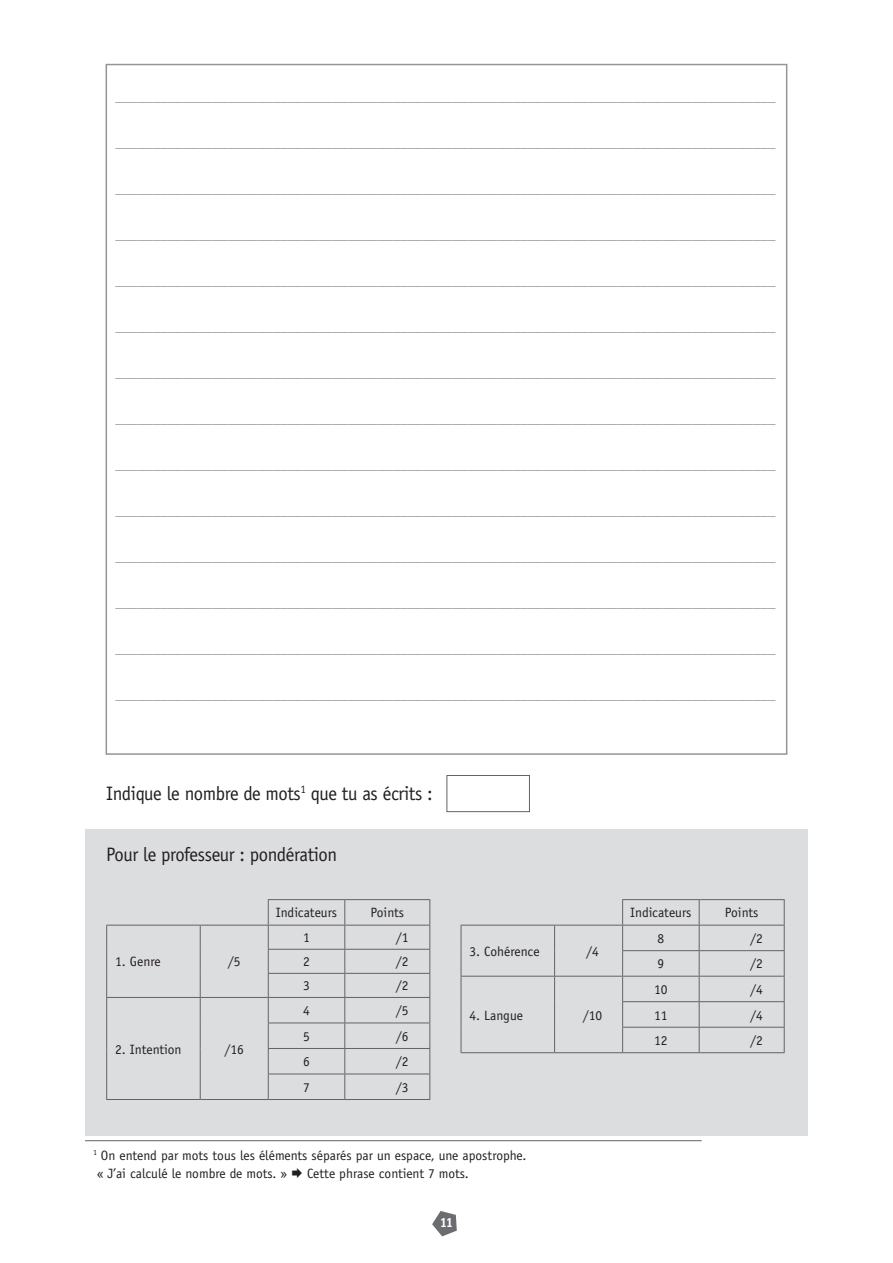
<style>
.page{position:relative;width:893px;height:1263px;background:#fff}
.page>*{position:absolute;margin:0;border:0;box-sizing:border-box;transform-origin:0 0}
.t1{font:19.5px "Officina Sans";letter-spacing:-.02em;color:#231f20;scale:.96 1}
.t2{font:15px "Officina Sans";color:#939598}
.t3{font:13.5px/18px "Officina Sans";color:#231f20}
.t4{font:700 13.5px "Officina Serif";color:#fff}
</style>
<div class="page">
<svg style="left:432px;top:1211px;width:25px;height:25px"></svg>
<div style="left:85px;top:829px;width:723px;height:306px;background:#dcdddf"></div>
<hr style="left:268px;top:899px;width:77px;height:1px;background:#636366">
<hr style="left:345px;top:899px;width:85px;height:1px;background:#636366">
<hr style="left:268px;top:925px;width:77px;height:1px;background:#636366">
<hr style="left:345px;top:925px;width:85px;height:1px;background:#636366">
<hr style="left:268px;top:949px;width:77px;height:1px;background:#636366">
<hr style="left:345px;top:949px;width:85px;height:1px;background:#636366">
<hr style="left:268px;top:973px;width:77px;height:1px;background:#636366">
<hr style="left:345px;top:973px;width:85px;height:1px;background:#636366">
<hr style="left:268px;top:997px;width:77px;height:1px;background:#636366">
<hr style="left:345px;top:997px;width:85px;height:1px;background:#636366">
<hr style="left:268px;top:1022px;width:77px;height:1px;background:#636366">
<hr style="left:345px;top:1022px;width:85px;height:1px;background:#636366">
<hr style="left:268px;top:1048px;width:77px;height:1px;background:#636366">
<hr style="left:345px;top:1048px;width:85px;height:1px;background:#636366">
<hr style="left:268px;top:1073px;width:77px;height:1px;background:#636366">
<hr style="left:345px;top:1073px;width:85px;height:1px;background:#636366">
<svg style="left:344px;top:900px;width:1px;height:199px"></svg>
<svg style="left:429px;top:900px;width:1px;height:199px"></svg>
<hr style="left:268px;top:1099px;width:77px;height:1px;background:#636366">
<hr style="left:345px;top:1099px;width:85px;height:1px;background:#636366">
<hr style="left:106px;top:925px;width:94px;height:1px;background:#636366">
<hr style="left:200px;top:925px;width:68px;height:1px;background:#636366">
<hr style="left:106px;top:997px;width:94px;height:1px;background:#636366">
<hr style="left:200px;top:997px;width:68px;height:1px;background:#636366">
<svg style="left:106px;top:925px;width:1px;height:174px"></svg>
<svg style="left:200px;top:925px;width:1px;height:174px"></svg>
<svg style="left:268px;top:900px;width:1px;height:199px"></svg>
<hr style="left:106px;top:1099px;width:94px;height:1px;background:#636366">
<hr style="left:200px;top:1099px;width:68px;height:1px;background:#636366">
<hr style="left:461px;top:925px;width:94px;height:1px;background:#636366">
<hr style="left:555px;top:925px;width:68px;height:1px;background:#636366">
<hr style="left:622px;top:950px;width:77px;height:1px;background:#636366">
<hr style="left:699px;top:950px;width:86px;height:1px;background:#636366">
<hr style="left:461px;top:976px;width:94px;height:1px;background:#636366">
<hr style="left:555px;top:976px;width:68px;height:1px;background:#636366">
<svg style="left:461px;top:925px;width:1px;height:127px"></svg>
<svg style="left:554px;top:925px;width:1px;height:127px"></svg>
<hr style="left:461px;top:1052px;width:94px;height:1px;background:#636366">
<hr style="left:555px;top:1052px;width:68px;height:1px;background:#636366">
<hr style="left:623px;top:976px;width:76px;height:1px;background:#636366">
<hr style="left:699px;top:976px;width:86px;height:1px;background:#636366">
<hr style="left:622px;top:1001px;width:77px;height:1px;background:#636366">
<hr style="left:699px;top:1001px;width:86px;height:1px;background:#636366">
<hr style="left:622px;top:1027px;width:77px;height:1px;background:#636366">
<hr style="left:699px;top:1027px;width:86px;height:1px;background:#636366">
<hr style="left:623px;top:1052px;width:76px;height:1px;background:#636366">
<hr style="left:699px;top:1052px;width:86px;height:1px;background:#636366">
<hr style="left:622px;top:899px;width:77px;height:1px;background:#636366">
<svg style="left:622px;top:900px;width:1px;height:152px"></svg>
<hr style="left:699px;top:899px;width:86px;height:1px;background:#636366">
<svg style="left:699px;top:900px;width:1px;height:152px"></svg>
<svg style="left:784px;top:900px;width:1px;height:152px"></svg>
<hr style="left:623px;top:925px;width:76px;height:1px;background:#636366">
<hr style="left:699px;top:925px;width:86px;height:1px;background:#636366">
<div style="left:446px;top:775px;width:84px;height:37px;background:#fff;border:1px solid #636366"></div>
<hr style="left:85px;top:1140px;width:617px;height:1px;background:#636366">
<p class="t2" style="left:116px;top:87px;width:661px">________________________________________________________________________________________</p>
<p class="t2" style="left:116px;top:133px;width:661px">________________________________________________________________________________________</p>
<p class="t2" style="left:116px;top:179px;width:661px">________________________________________________________________________________________</p>
<p class="t2" style="left:116px;top:225px;width:661px">________________________________________________________________________________________</p>
<p class="t2" style="left:116px;top:271px;width:661px">________________________________________________________________________________________</p>
<p class="t2" style="left:116px;top:317px;width:661px">________________________________________________________________________________________</p>
<p class="t2" style="left:116px;top:363px;width:661px">________________________________________________________________________________________</p>
<p class="t2" style="left:116px;top:409px;width:661px">________________________________________________________________________________________</p>
<p class="t2" style="left:116px;top:455px;width:661px">________________________________________________________________________________________</p>
<p class="t2" style="left:116px;top:501px;width:661px">________________________________________________________________________________________</p>
<p class="t2" style="left:116px;top:547px;width:661px">________________________________________________________________________________________</p>
<p class="t2" style="left:116px;top:593px;width:661px">________________________________________________________________________________________</p>
<p class="t2" style="left:116px;top:639px;width:661px">________________________________________________________________________________________</p>
<p class="t2" style="left:116px;top:685px;width:661px">________________________________________________________________________________________</p>
<h1 class="t1" style="left:106px;top:782px;width:342px">Indique le nombre de mots<sup>1</sup> que tu as écrits :</h1>
<h1 class="t1" style="left:106px;top:843px;width:242px">Pour le professeur : pondération</h1>
<p class="t3" style="left:115px;top:953px;width:47px">1. Genre</p>
<p class="t3" style="left:228px;top:953px;width:14px">/5</p>
<p class="t3" style="left:115px;top:1040px;width:68px">2. Intention</p>
<p class="t3" style="left:224px;top:1040px;width:21px">/16</p>
<p class="t3" style="left:276px;top:904px;width:63px">Indicateurs</p>
<p class="t3" style="left:371px;top:904px;width:35px">Points</p>
<p class="t3" style="left:303px;top:929px;width:8px">1</p>
<p class="t3" style="left:396px;top:929px;width:14px">/1</p>
<p class="t3" style="left:303px;top:953px;width:8px">2</p>
<p class="t3" style="left:396px;top:953px;width:14px">/2</p>
<p class="t3" style="left:303px;top:977px;width:8px">3</p>
<p class="t3" style="left:396px;top:977px;width:14px">/2</p>
<p class="t3" style="left:303px;top:1002px;width:8px">4</p>
<p class="t3" style="left:396px;top:1002px;width:14px">/5</p>
<p class="t3" style="left:303px;top:1027px;width:8px">5</p>
<p class="t3" style="left:396px;top:1027px;width:14px">/6</p>
<p class="t3" style="left:303px;top:1053px;width:8px">6</p>
<p class="t3" style="left:396px;top:1053px;width:14px">/2</p>
<p class="t3" style="left:303px;top:1078px;width:8px">7</p>
<p class="t3" style="left:396px;top:1078px;width:14px">/3</p>
<p class="t3" style="left:470px;top:942px;width:72px">3. Cohérence</p>
<p class="t3" style="left:586px;top:942px;width:14px">/4</p>
<p class="t3" style="left:470px;top:1006px;width:55px">4. Langue</p>
<p class="t3" style="left:583px;top:1006px;width:21px">/10</p>
<p class="t3" style="left:93px;top:1146px;width:435px"><sup>1</sup> On entend par mots tous les éléments séparés par un espace, une apostrophe. « J’ai calculé le nombre de mots. »</p>
<p class="t3" style="left:307px;top:1164px;width:163px">Cette phrase contient 7 mots.</p>
<p class="t4" style="left:440px;top:1214px;width:15px">11</p>
<p class="t3" style="left:630px;top:904px;width:63px">Indicateurs</p>
<p class="t3" style="left:725px;top:904px;width:35px">Points</p>
<p class="t3" style="left:657px;top:929px;width:8px">8</p>
<p class="t3" style="left:750px;top:929px;width:14px">/2</p>
<p class="t3" style="left:657px;top:955px;width:8px">9</p>
<p class="t3" style="left:750px;top:955px;width:14px">/2</p>
<p class="t3" style="left:654px;top:980px;width:15px">10</p>
<p class="t3" style="left:750px;top:980px;width:14px">/4</p>
<p class="t3" style="left:654px;top:1006px;width:15px">11</p>
<p class="t3" style="left:750px;top:1006px;width:14px">/4</p>
<p class="t3" style="left:654px;top:1031px;width:15px">12</p>
<p class="t3" style="left:750px;top:1031px;width:14px">/2</p>
</div>
